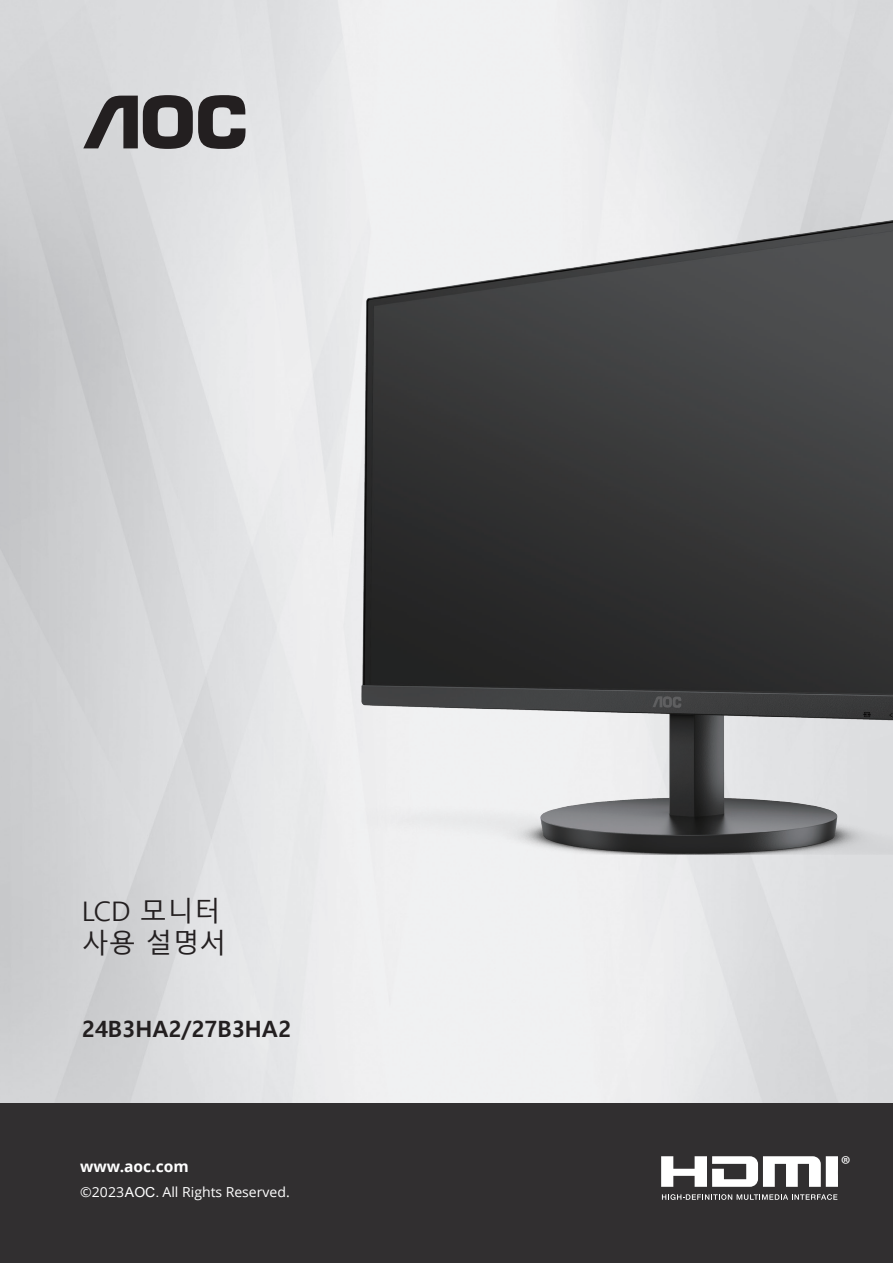
<style>
.page{position:relative;width:893px;height:1263px;background:#fff}
.page>*{position:absolute;margin:0;border:0;box-sizing:border-box;transform-origin:0 0}
.无间隔{font:27px "Malgun Gothic";color:#231f20}
.t1{font:23.25px "Myriad Pro";color:#fff}
.无间隔-2{font:700 22.5px "Malgun Gothic";color:#231f20}
.t2{font:700 15.3px "Open Sans";color:#fff}
.t3{font:13.8px "Open Sans";color:#fff}
.s1{font-family:"Arial"}
</style>
<div class="page">
<img style="left:0;top:0;width:893px;height:1104px">
<svg style="left:83px;top:95px;width:162px;height:54px;background:#716f70"></svg>
<div style="left:0;top:1104px;width:893px;height:159px;background:#312f30"></div>
<img style="left:361px;top:195px;width:532px;height:660px">
<svg style="left:661px;top:1156px;width:177px;height:31px"></svg>
<svg style="left:662px;top:1194px;width:175px;height:6px"></svg>
<p class="无间隔" style="left:82px;top:896px;width:141px">LCD 모니터</p>
<p class="无间隔" style="left:82px;top:928px;width:146px">사용 설명서</p>
<p class="无间隔-2" style="left:82px;top:1015px;width:211px">24B3HA2/27B3HA2</p>
<p class="t2" style="left:80px;top:1156px;width:110px">www.aoc.com</p>
<p class="t3" style="left:80px;top:1183px;width:211px">©2023<span class="s1">AOC.</span> All Rights Reserved.</p>
<p class="t1" style="left:841px;top:1149px;width:11px">®</p>
</div>
